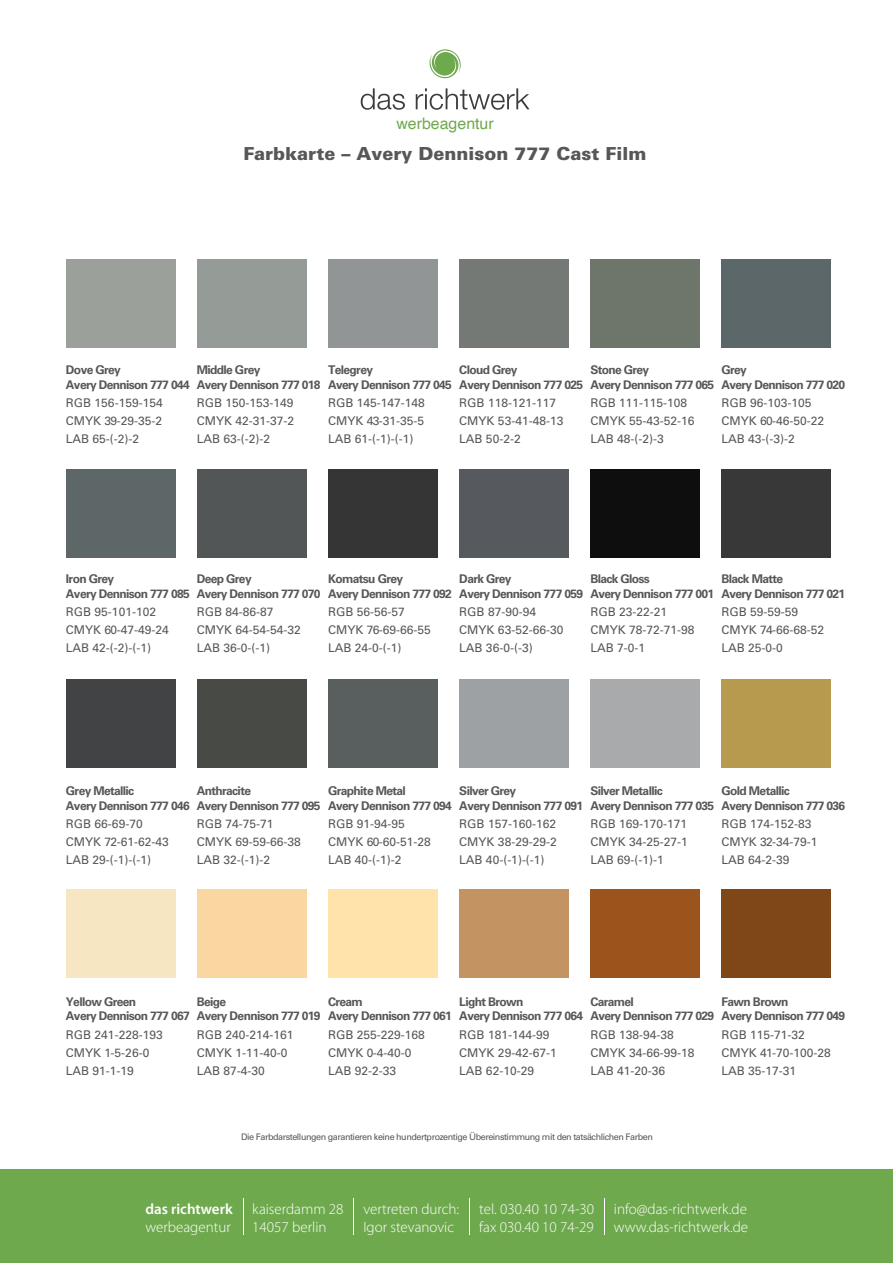
<style>
.page{position:relative;width:893px;height:1263px;background:#fff}
.page>*{position:absolute;margin:0;border:0;box-sizing:border-box;transform-origin:0 0}
.t1{font:900 18px "Univers LT Std";color:#575756}
.t2{font:15.9px "Helvetica";color:#6fa94e}
.t3{font:300 15px/18px "Myriad Pro";color:#fff}
.t4{font:600 15px "Myriad Pro";color:#fff}
.t5{font:12px/18px "Univers LT Std";color:#575756}
.t6{font:700 12px/14.4px "Univers LT Std";letter-spacing:-.055em;color:#575756}
.t7{font:9px "Univers LT Std";letter-spacing:-.05em;color:#575756}
</style>
<div class="page">
<div style="left:66px;top:259px;width:110px;height:89px;background:#9ca09b"></div>
<div style="left:197px;top:259px;width:110px;height:89px;background:#959b96"></div>
<div style="left:328px;top:259px;width:110px;height:89px;background:#929596"></div>
<div style="left:459px;top:259px;width:110px;height:89px;background:#757975"></div>
<div style="left:590px;top:259px;width:110px;height:89px;background:#6e756b"></div>
<div style="left:721px;top:259px;width:110px;height:89px;background:#5c676a"></div>
<div style="left:66px;top:469px;width:110px;height:89px;background:#5d6768"></div>
<div style="left:197px;top:469px;width:110px;height:89px;background:#535657"></div>
<div style="left:328px;top:469px;width:110px;height:89px;background:#353536"></div>
<div style="left:459px;top:469px;width:110px;height:89px;background:#565a5f"></div>
<div style="left:590px;top:469px;width:110px;height:89px;background:#0f0e0e"></div>
<div style="left:721px;top:469px;width:110px;height:89px;background:#383838"></div>
<div style="left:66px;top:679px;width:110px;height:89px;background:#414344"></div>
<div style="left:197px;top:679px;width:110px;height:89px;background:#484a45"></div>
<div style="left:328px;top:679px;width:110px;height:89px;background:#595e5f"></div>
<div style="left:459px;top:679px;width:110px;height:89px;background:#9da1a3"></div>
<div style="left:590px;top:679px;width:110px;height:89px;background:#a8aaac"></div>
<div style="left:721px;top:679px;width:110px;height:89px;background:#b89a4f"></div>
<div style="left:66px;top:889px;width:110px;height:89px;background:#f7e6c2"></div>
<div style="left:197px;top:889px;width:110px;height:89px;background:#fad7a0"></div>
<div style="left:328px;top:889px;width:110px;height:89px;background:#ffe3aa"></div>
<div style="left:459px;top:889px;width:110px;height:89px;background:#c39361"></div>
<div style="left:590px;top:889px;width:110px;height:89px;background:#9c541d"></div>
<div style="left:721px;top:889px;width:110px;height:89px;background:#7f4617"></div>
<div style="left:0;top:1169px;width:893px;height:94px;background:#6fa94e"></div>
<hr style="left:243px;top:1198px;width:1px;height:37px;background:#fff">
<hr style="left:353px;top:1198px;width:1px;height:37px;background:#fff">
<hr style="left:469px;top:1198px;width:1px;height:37px;background:#fff">
<hr style="left:604px;top:1198px;width:1px;height:37px;background:#fff">
<svg style="left:430px;top:49px;width:31px;height:29px"></svg>
<svg style="left:361px;top:88px;width:168px;height:22px"></svg>
<h2 class="t2" style="left:396px;top:111px;width:99px">werbeagentur</h2>
<h1 class="t1" style="left:244px;top:142px;width:404px">Farbkarte – Avery Dennison 777 Cast Film</h1>
<p class="t6" style="left:66px;top:363px;width:125px">Dove Grey<br>Avery Dennison 777 044</p>
<p class="t5" style="left:66px;top:394px;width:98px;text-align:justify">RGB 156-159-154<br>CMYK 39-29-35-2<br>LAB 65-(-2)-2</p>
<p class="t5" style="left:197px;top:394px;width:99px;text-align:justify">RGB 150-153-149<br>CMYK 42-31-37-2<br>LAB 63-(-2)-2</p>
<p class="t6" style="left:197px;top:363px;width:125px">Middle Grey<br>Avery Dennison 777 018</p>
<p class="t6" style="left:459px;top:363px;width:125px">Cloud Grey<br>Avery Dennison 777 025</p>
<p class="t6" style="left:590px;top:363px;width:125px">Stone Grey<br>Avery Dennison 777 065</p>
<p class="t6" style="left:721px;top:363px;width:125px">Grey<br>Avery Dennison 777 020</p>
<p class="t6" style="left:328px;top:363px;width:125px">Telegrey<br>Avery Dennison 777 045</p>
<p class="t5" style="left:328px;top:394px;width:98px;text-align:justify">RGB 145-147-148<br>CMYK 43-31-35-5<br>LAB 61-(-1)-(-1)</p>
<p class="t5" style="left:459px;top:394px;width:106px">RGB 118-121-117<br>CMYK 53-41-48-13<br>LAB 50-2-2</p>
<p class="t5" style="left:590px;top:394px;width:106px">RGB 111-115-108<br>CMYK 55-43-52-16<br>LAB 48-(-2)-3</p>
<p class="t5" style="left:721px;top:394px;width:104px">RGB 96-103-105<br>CMYK 60-46-50-22<br>LAB 43-(-3)-2</p>
<p class="t6" style="left:66px;top:572px;width:125px">Iron Grey<br>Avery Dennison 777 085</p>
<p class="t5" style="left:66px;top:603px;width:104px">RGB 95-101-102<br>CMYK 60-47-49-24<br>LAB 42-(-2)-(-1)</p>
<p class="t5" style="left:197px;top:603px;width:106px">RGB 84-86-87<br>CMYK 64-54-54-32<br>LAB 36-0-(-1)</p>
<p class="t6" style="left:197px;top:572px;width:125px">Deep Grey<br>Avery Dennison 777 070</p>
<p class="t6" style="left:328px;top:572px;width:125px">Komatsu Grey<br>Avery Dennison 777 092</p>
<p class="t6" style="left:459px;top:572px;width:125px">Dark Grey<br>Avery Dennison 777 059</p>
<p class="t6" style="left:590px;top:572px;width:125px">Black Gloss<br>Avery Dennison 777 001</p>
<p class="t5" style="left:328px;top:603px;width:104px">RGB 56-56-57<br>CMYK 76-69-66-55<br>LAB 24-0-(-1)</p>
<p class="t5" style="left:459px;top:603px;width:106px">RGB 87-90-94<br>CMYK 63-52-66-30<br>LAB 36-0-(-3)</p>
<p class="t5" style="left:590px;top:603px;width:106px">RGB 23-22-21<br>CMYK 78-72-71-98<br>LAB 7-0-1</p>
<p class="t6" style="left:721px;top:572px;width:125px">Black Matte<br>Avery Dennison 777 021</p>
<p class="t5" style="left:721px;top:603px;width:104px">RGB 59-59-59<br>CMYK 74-66-68-52<br>LAB 25-0-0</p>
<p class="t6" style="left:66px;top:784px;width:125px">Grey Metallic<br>Avery Dennison 777 046</p>
<p class="t5" style="left:66px;top:815px;width:104px">RGB 66-69-70<br>CMYK 72-61-62-43<br>LAB 29-(-1)-(-1)</p>
<p class="t5" style="left:197px;top:815px;width:106px">RGB 74-75-71<br>CMYK 69-59-66-38<br>LAB 32-(-1)-2</p>
<p class="t6" style="left:197px;top:784px;width:125px">Anthracite<br>Avery Dennison 777 095</p>
<p class="t6" style="left:328px;top:784px;width:125px">Graphite Metal<br>Avery Dennison 777 094</p>
<p class="t6" style="left:459px;top:784px;width:125px">Silver Grey<br>Avery Dennison 777 091</p>
<p class="t5" style="left:328px;top:815px;width:104px">RGB 91-94-95<br>CMYK 60-60-51-28<br>LAB 40-(-1)-2</p>
<p class="t5" style="left:459px;top:815px;width:99px;text-align:justify">RGB 157-160-162<br>CMYK 38-29-29-2<br>LAB 40-(-1)-(-1)</p>
<p class="t6" style="left:721px;top:784px;width:125px">Gold Metallic<br>Avery Dennison 777 036</p>
<p class="t6" style="left:590px;top:784px;width:125px">Silver Metallic<br>Avery Dennison 777 035</p>
<p class="t5" style="left:590px;top:815px;width:99px;text-align:justify">RGB 169-170-171<br>CMYK 34-25-27-1<br>LAB 69-(-1)-1</p>
<p class="t5" style="left:721px;top:815px;width:98px">RGB 174-152-83<br>CMYK 32-34-79-1<br>LAB 64-2-39</p>
<p class="t6" style="left:66px;top:994px;width:125px">Yellow Green<br>Avery Dennison 777 067</p>
<p class="t5" style="left:66px;top:1026px;width:98px">RGB 241-228-193<br>CMYK 1-5-26-0<br>LAB 91-1-19</p>
<p class="t5" style="left:197px;top:1026px;width:98px">RGB 240-214-161<br>CMYK 1-11-40-0<br>LAB 87-4-30</p>
<p class="t6" style="left:197px;top:994px;width:125px">Beige<br>Avery Dennison 777 019</p>
<p class="t6" style="left:328px;top:994px;width:125px">Cream<br>Avery Dennison 777 061</p>
<p class="t5" style="left:328px;top:1026px;width:98px">RGB 255-229-168<br>CMYK 0-4-40-0<br>LAB 92-2-33</p>
<p class="t6" style="left:590px;top:994px;width:125px">Caramel<br>Avery Dennison 777 029</p>
<p class="t6" style="left:459px;top:994px;width:125px">Light Brown<br>Avery Dennison 777 064</p>
<p class="t6" style="left:721px;top:994px;width:125px">Fawn Brown<br>Avery Dennison 777 049</p>
<p class="t5" style="left:459px;top:1026px;width:99px">RGB 181-144-99<br>CMYK 29-42-67-1<br>LAB 62-10-29</p>
<p class="t5" style="left:590px;top:1026px;width:106px">RGB 138-94-38<br>CMYK 34-66-99-18<br>LAB 41-20-36</p>
<p class="t5" style="left:721px;top:1026px;width:111px">RGB 115-71-32<br>CMYK 41-70-100-28<br>LAB 35-17-31</p>
<p class="t7" style="left:241px;top:1131px;width:413px">Die Farbdarstellungen garantieren keine hundertprozentige Übereinstimmung mit den tatsächlichen Farben</p>
<p class="t4" style="left:145px;top:1199px;width:89px">das richtwerk</p>
<p class="t3" style="left:145px;top:1217px;width:87px">werbeagentur</p>
<p class="t3" style="left:252px;top:1199px;width:93px">kaiserdamm 28<br>14057 berlin</p>
<p class="t3" style="left:363px;top:1199px;width:97px">vertreten durch:<br>Igor stevanovic</p>
<p class="t3" style="left:479px;top:1199px;width:116px">tel. 030.40 10 74-30 fax 030.40 10 74-29</p>
<p class="t3" style="left:614px;top:1199px;width:136px">info@das-richtwerk.de www.das-richtwerk.de</p>
</div>
